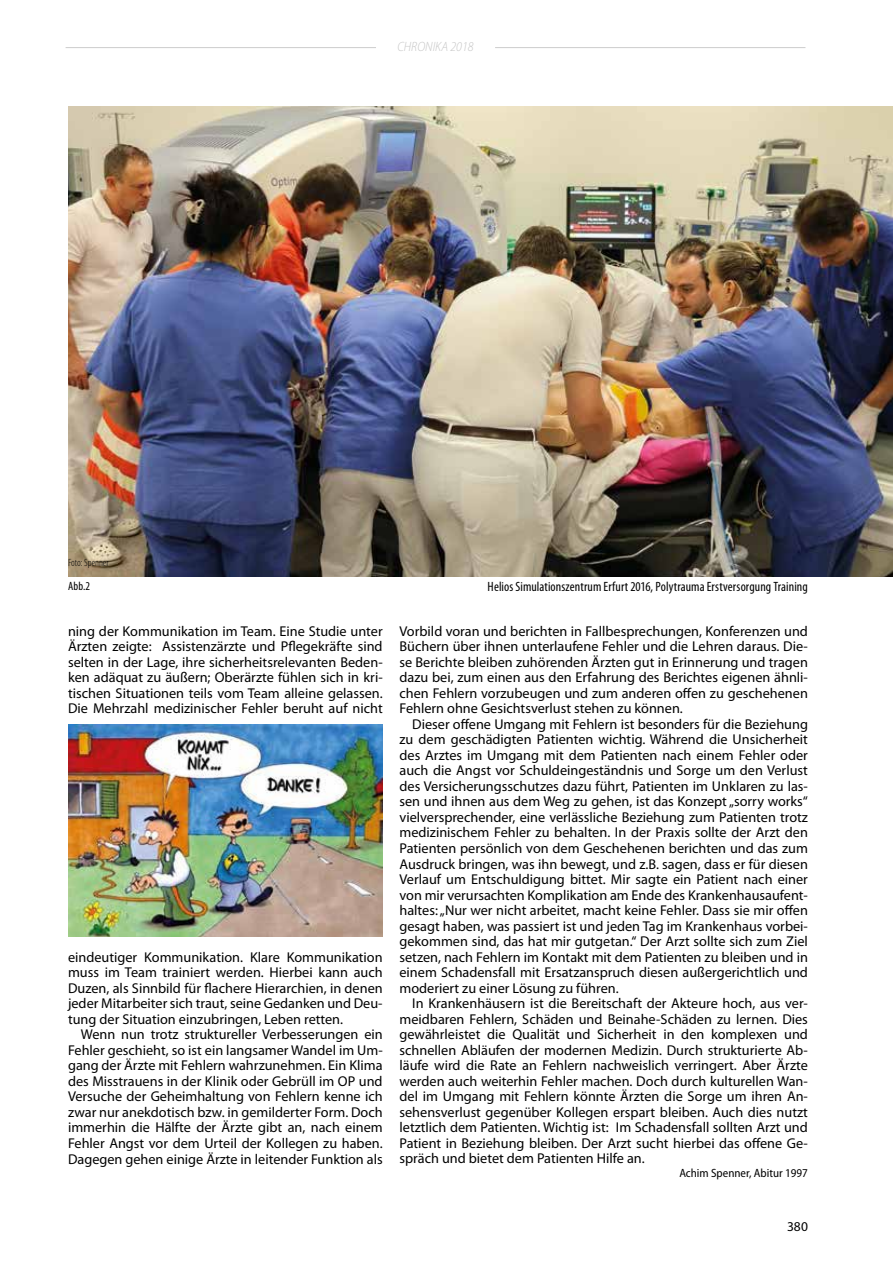
<style>
.page{position:relative;width:893px;height:1263px;background:#fff}
.page>*{position:absolute;margin:0;border:0;box-sizing:border-box;transform-origin:0 0}
.t1{font:14.25px/15.5px "Myriad Pro";color:#000;text-align:justify}
.t2{font:condensed 13.5px "Myriad Pro";letter-spacing:.005em;color:#000}
.t3{font:italic 300 semi-condensed 13.5px "Myriad Pro";color:#c6c6c6}
.t4{font:13.5px "Myriad Pro";color:#000}
.t5{font:semi-condensed 12px "Myriad Pro";color:#000}
.t6{font:condensed 12px "Myriad Pro";color:#000}
.t7{font:300 condensed 10.5px "Myriad Pro";color:#000}
</style>
<div class="page">
<hr style="left:66px;top:47px;width:310px;height:1px;background:#c6c6c6">
<hr style="left:495px;top:47px;width:310px;height:1px;background:#c6c6c6">
<img style="left:68px;top:106px;width:825px;height:470px">
<img style="left:68px;top:725px;width:315px;height:211px">
<p class="t3" style="left:397px;top:38px;width:78px">CHRONIKA 2018</p>
<p class="t7" style="left:68px;top:556px;width:42px">Foto: Spenner</p>
<p class="t6" style="left:68px;top:578px;width:24px">Abb.2</p>
<p class="t1" style="left:68px;top:623px;width:316px">ning der Kommunikation im Team. Eine Studie unter Ärzten zeigte: Assistenzärzte und Pflegekräfte sind selten in der Lage, ihre sicherheitsrelevanten Beden&shy;ken adäquat zu äußern; Oberärzte fühlen sich in kri&shy;tischen Situationen teils vom Team alleine gelassen.<br>Die Mehrzahl medizinischer Fehler beruht auf nicht</p>
<p class="t1" style="left:68px;top:949px;width:316px">eindeutiger Kommunikation. Klare Kommunikation muss im Team trainiert werden. Hierbei kann auch Duzen, als Sinnbild für flachere Hierarchien, in denen jeder Mitarbeiter sich traut, seine Gedanken und Deu&shy;tung der Situation einzubringen, Leben retten.</p>
<p class="t1" style="left:68px;top:1026px;width:316px;text-indent:13px">Wenn nun trotz struktureller Verbesserungen ein Fehler geschieht, so ist ein langsamer Wandel im Um&shy;gang der Ärzte mit Fehlern wahrzunehmen. Ein Klima des Misstrauens in der Klinik oder Gebrüll im OP und Versuche der Geheimhaltung von Fehlern kenne ich zwar nur anekdotisch bzw. in gemilderter Form. Doch immerhin die Hälfte der Ärzte gibt an, nach einem Fehler Angst vor dem Urteil der Kollegen zu haben.<br>Dagegen gehen einige Ärzte in leitender Funktion als</p>
<p class="t2" style="left:488px;top:578px;width:322px">Helios Simulationszentrum Erfurt 2016, Polytrauma Erstversorgung Training</p>
<p class="t1" style="left:399px;top:623px;width:410px">Vorbild voran und berichten in Fallbesprechungen, Konferenzen und Büchern über ihnen unterlaufene Fehler und die Lehren daraus. Die&shy;se Berichte bleiben zuhörenden Ärzten gut in Erinnerung und tragen dazu bei, zum einen aus den Erfahrung des Berichtes eigenen ähnli&shy;chen Fehlern vorzubeugen und zum anderen offen zu geschehenen Fehlern ohne Gesichtsverlust stehen zu können.</p>
<p class="t1" style="left:399px;top:716px;width:410px;text-indent:13px">Dieser offene Umgang mit Fehlern ist besonders für die Beziehung zu dem geschädigten Patienten wichtig. Während die Unsicherheit des Arztes im Umgang mit dem Patienten nach einem Fehler oder auch die Angst vor Schuldeingeständnis und Sorge um den Verlust des Versicherungsschutzes dazu führt, Patienten im Unklaren zu las&shy;sen und ihnen aus dem Weg zu gehen, ist das Konzept „sorry works“ vielversprechender, eine verlässliche Beziehung zum Patienten trotz medizinischem Fehler zu behalten. In der Praxis sollte der Arzt den Patienten persönlich von dem Geschehenen berichten und das zum Ausdruck bringen, was ihn bewegt, und z.B. sagen, dass er für diesen Verlauf um Entschuldigung bittet. Mir sagte ein Patient nach einer von mir verursachten Komplikation am Ende des Krankenhausaufent&shy;haltes: „Nur wer nicht arbeitet, macht keine Fehler. Dass sie mir offen gesagt haben, was passiert ist und jeden Tag im Krankenhaus vorbei&shy;gekommen sind, das hat mir gutgetan.“ Der Arzt sollte sich zum Ziel setzen, nach Fehlern im Kontakt mit dem Patienten zu bleiben und in einem Schadensfall mit Ersatzanspruch diesen außergerichtlich und moderiert zu einer Lösung zu führen.</p>
<p class="t1" style="left:399px;top:995px;width:410px;text-indent:13px">In Krankenhäusern ist die Bereitschaft der Akteure hoch, aus ver&shy;meidbaren Fehlern, Schäden und Beinahe-Schäden zu lernen. Dies gewährleistet die Qualität und Sicherheit in den komplexen und schnellen Abläufen der modernen Medizin. Durch strukturierte Ab&shy;läufe wird die Rate an Fehlern nachweislich verringert. Aber Ärzte werden auch weiterhin Fehler machen. Doch durch kulturellen Wan&shy;del im Umgang mit Fehlern könnte Ärzten die Sorge um ihren An&shy;sehensverlust gegenüber Kollegen erspart bleiben. Auch dies nutzt letztlich dem Patienten. Wichtig ist: Im Schadensfall sollten Arzt und Patient in Beziehung bleiben. Der Arzt sucht hierbei das offene Ge&shy;spräch und bietet dem Patienten Hilfe an.</p>
<p class="t5" style="left:679px;top:1166px;width:130px">Achim Spenner, Abitur 1997</p>
<p class="t4" style="left:787px;top:1218px;width:22px">380</p>
</div>
